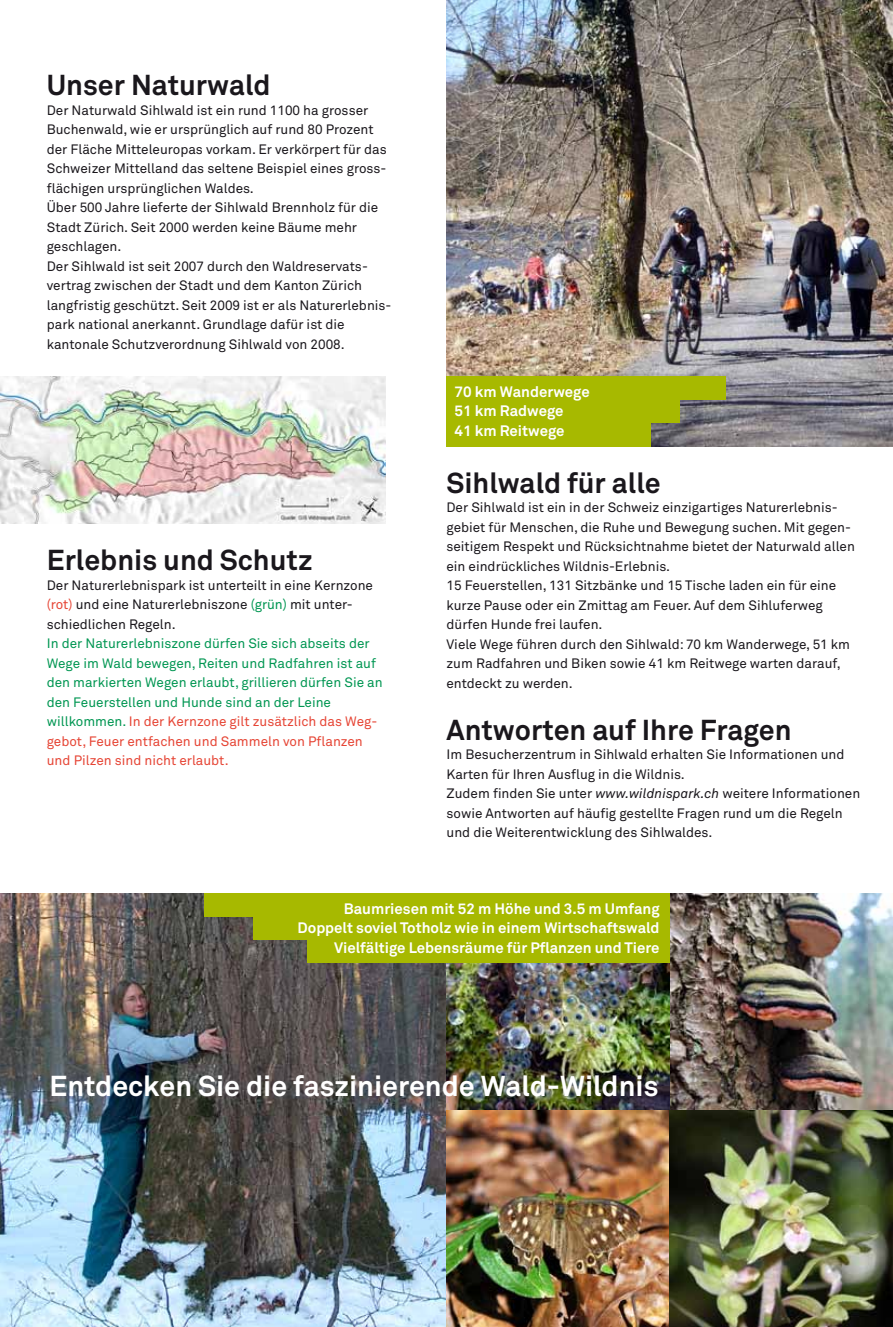
<style>
.page{position:relative;width:893px;height:1327px;background:#fff}
.page>*{position:absolute;margin:0;border:0;box-sizing:border-box;transform-origin:0 0}
.t1{font:700 28.5px "Akkurat";color:#1a171c}
.t2{font:700 28.5px "Akkurat";color:#fff}
.t3{font:700 15px/19.5px "Akkurat";color:#fff;text-align:right}
.t4{font:13.5px/19.5px "Akkurat";color:#1a171c}
.t5{font:13.5px/19.5px "Akkurat";color:#009652}
.s1{color:#e64535}
.s2{color:#009652}
.s3{font-style:italic}
</style>
<div class="page">
<img style="left:446px;top:0;width:447px;height:446px">
<img style="left:0;top:893px;width:446px;height:434px">
<img style="left:670px;top:893px;width:223px;height:217px">
<img style="left:446px;top:963px;width:224px;height:147px">
<img style="left:446px;top:1110px;width:224px;height:217px">
<img style="left:670px;top:1110px;width:223px;height:217px">
<img style="left:0;top:376px;width:386px;height:148px">
<div style="left:204px;top:893px;width:466px;height:23px;background:#a7b900"></div>
<div style="left:253px;top:909px;width:417px;height:31px;background:#a7b900"></div>
<div style="left:307px;top:932px;width:363px;height:31px;background:#a7b900"></div>
<div style="left:446px;top:376px;width:280px;height:24px;background:#a7b900"></div>
<div style="left:446px;top:400px;width:234px;height:23px;background:#a7b900"></div>
<div style="left:446px;top:423px;width:205px;height:23px;background:#a7b900"></div>
<h1 class="t1" style="left:47px;top:67px;width:225px">Unser Naturwald</h1>
<p class="t4" style="left:47px;top:100px;width:346px">Der Naturwald Sihlwald ist ein rund 1100 ha grosser Buchenwald, wie er ursprünglich auf rund 80 Prozent der Fläche Mitteleuropas vorkam. Er verkörpert für das Schweizer Mittelland das seltene Beispiel eines gross&shy;flächigen ursprünglichen Waldes.<br>Über 500 Jahre lieferte der Sihlwald Brennholz für die Stadt Zürich. Seit 2000 werden keine Bäume mehr geschlagen.<br>Der Sihlwald ist seit 2007 durch den Waldreservats&shy;vertrag zwischen der Stadt und dem Kanton Zürich langfristig geschützt. Seit 2009 ist er als Naturerlebnis&shy;park national anerkannt. Grundlage dafür ist die kantonale Schutzverordnung Sihlwald von 2008.</p>
<h1 class="t1" style="left:47px;top:542px;width:267px">Erlebnis und Schutz</h1>
<p class="t4" style="left:47px;top:575px;width:328px">Der Naturerlebnispark ist unterteilt in eine Kernzone <span class="s1">(rot)</span> und eine Naturerlebniszone <span class="s2">(grün)</span> mit unter&shy;schiedlichen Regeln.</p>
<p class="t5" style="left:47px;top:633px;width:337px">In der Naturerlebniszone dürfen Sie sich abseits der Wege im Wald bewegen, Reiten und Radfahren ist auf den markierten Wegen erlaubt, grillieren dürfen Sie an den Feuerstellen und Hunde sind an der Leine willkommen. <span class="s1">In der Kernzone gilt zusätzlich das Weg&shy;gebot, Feuer entfachen und Sammeln von Pflanzen und Pilzen sind nicht erlaubt.</span></p>
<p class="t3" style="left:454px;top:382px;width:137px;text-align:left">70 km Wanderwege<br>51 km Radwege<br>41 km Reitwege</p>
<h1 class="t1" style="left:446px;top:465px;width:216px">Sihlwald für alle</h1>
<p class="t4" style="left:446px;top:497px;width:410px">Der Sihlwald ist ein in der Schweiz einzigartiges Naturerlebnis&shy;gebiet für Menschen, die Ruhe und Bewegung suchen. Mit gegen&shy;seitigem Respekt und Rücksichtnahme bietet der Naturwald allen ein eindrückliches Wildnis-Erlebnis.<br>15 Feuerstellen, 131 Sitzbänke und 15 Tische laden ein für eine kurze Pause oder ein Zmittag am Feuer. Auf dem Sihluferweg dürfen Hunde frei laufen.<br>Viele Wege führen durch den Sihlwald: 70 km Wanderwege, 51 km zum Radfahren und Biken sowie 41 km Reitwege warten darauf, entdeckt zu werden.</p>
<h1 class="t1" style="left:446px;top:712px;width:347px">Antworten auf Ihre Fragen</h1>
<p class="t4" style="left:446px;top:744px;width:415px">Im Besucherzentrum in Sihlwald erhalten Sie Informationen und Karten für Ihren Ausflug in die Wildnis.<br>Zudem finden Sie unter <span class="s3">www.wildnispark.ch</span> weitere Informationen sowie Antworten auf häufig gestellte Fragen rund um die Regeln und die Weiterentwicklung des Sihlwaldes.</p>
<p class="t3" style="left:297px;top:898px;width:364px">Baumriesen mit 52 m Höhe und 3.5 m Umfang<br>Doppelt soviel Totholz wie in einem Wirtschaftswald<br>Vielfältige Lebensräume für Pflanzen und Tiere</p>
<h1 class="t2" style="left:49px;top:1068px;width:611px">Entdecken Sie die faszinierende Wald-Wildnis</h1>
</div>
